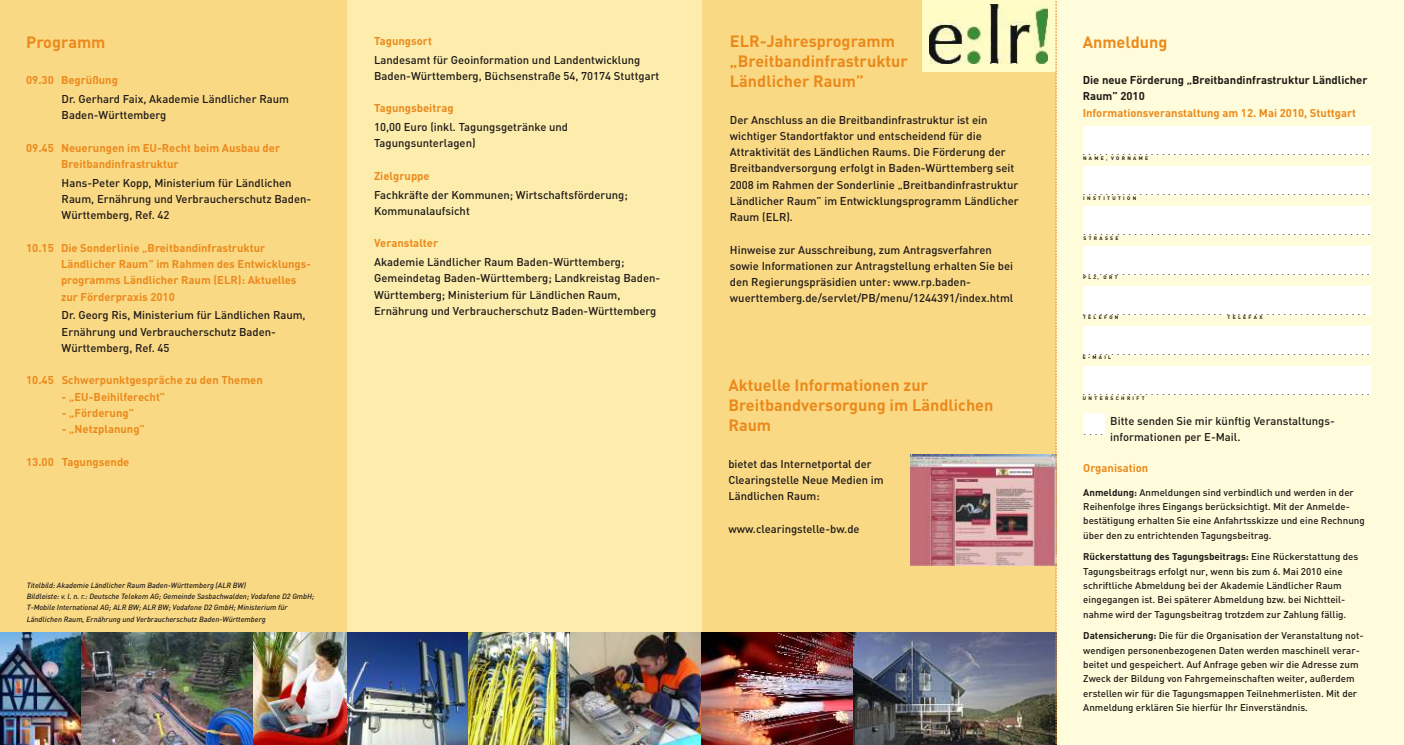
<style>
.page{position:relative;width:1404px;height:745px;background:#fff}
.page>*{position:absolute;margin:0;border:0;box-sizing:border-box;transform-origin:0 0}
.t1{font:700 16.25px/20px "DIN";color:#eb8a1c}
.t2{font:500 11.25px/16.2px "DIN";color:#1f1a17}
.t3{font:700 11.25px/16.2px "DIN";color:#eb8a1c}
.t4{font:700 11.25px/16.2px "DIN";color:#1f1a17}
.t5{font:500 9.75px/14.4px "DIN";color:#1f1a17}
.t6{font:500 7.5px "DIN";color:#1f1a17}
.t7{font:italic 500 7.5px/11.2px "DIN";color:#1f1a17}
.t8{font:700 5px "DIN";color:#1f1a17}
.s1{font-weight:700}
</style>
<div class="page">
<div style="left:702px;top:0;width:354px;height:745px;background:#fad985"></div>
<div style="left:1056px;top:0;width:348px;height:745px;background:#fffcdb"></div>
<div style="left:0;top:0;width:349px;height:745px;background:#fad985"></div>
<div style="left:347px;top:0;width:355px;height:745px;background:#fcedad"></div>
<div style="left:1083px;top:366px;width:287px;height:29px;background:#fff"></div>
<div style="left:1083px;top:326px;width:287px;height:29px;background:#fff"></div>
<div style="left:1083px;top:286px;width:287px;height:29px;background:#fff"></div>
<div style="left:1083px;top:246px;width:287px;height:29px;background:#fff"></div>
<div style="left:1083px;top:206px;width:287px;height:29px;background:#fff"></div>
<div style="left:1083px;top:127px;width:287px;height:28px;background:#fff"></div>
<div style="left:1083px;top:166px;width:287px;height:29px;background:#fff"></div>
<div style="left:1083px;top:413px;width:21px;height:22px;background:#fff"></div>
<img style="left:0;top:633px;width:469px;height:112px">
<img style="left:570px;top:633px;width:283px;height:112px">
<img style="left:469px;top:633px;width:101px;height:112px">
<img style="left:911px;top:454px;width:144px;height:112px">
<div style="left:922px;top:1px;width:134px;height:71px;background:#fffcc7"></div>
<img style="left:930px;top:5px;width:118px;height:58px">
<img style="left:853px;top:633px;width:202px;height:112px">
<svg style="left:1055px;top:1px;width:1px;height:744px"></svg>
<h1 class="t1" style="left:26px;top:34px;width:81px">Programm</h1>
<p class="t3" style="left:26px;top:73px;width:93px">09.30 Begrüßung</p>
<p class="t2" style="left:62px;top:92px;width:229px">Dr. Gerhard Faix, Akademie Ländlicher Raum<br>Baden-Württemberg</p>
<p class="t3" style="left:61px;top:141px;width:221px;text-indent:-35px">09.45 Neuerungen im EU-Recht beim Ausbau der<br>Breitbandinfrastruktur</p>
<p class="t2" style="left:62px;top:176px;width:251px">Hans-Peter Kopp, Ministerium für Ländlichen<br>Raum, Ernährung und Verbraucherschutz Baden-<br>Württemberg, Ref. 42</p>
<p class="t3" style="left:61px;top:241px;width:252px;text-indent:-35px">10.15 Die Sonderlinie „Breitbandinfrastruktur Ländlicher Raum” im Rahmen des Entwicklungs&shy;programms Ländlicher Raum (ELR): Aktuelles zur Förderpraxis 2010</p>
<p class="t2" style="left:62px;top:308px;width:246px">Dr. Georg Ris, Ministerium für Ländlichen Raum,<br>Ernährung und Verbraucherschutz Baden-<br>Württemberg, Ref. 45</p>
<p class="t3" style="left:26px;top:373px;width:238px">10.45 Schwerpunktgespräche zu den Themen</p>
<p class="t3" style="left:62px;top:389px;width:105px">- „EU-Beihilferecht”</p>
<p class="t3" style="left:62px;top:406px;width:74px">- „Förderung”</p>
<p class="t3" style="left:62px;top:422px;width:85px">- „Netzplanung”</p>
<p class="t3" style="left:26px;top:454px;width:105px">13.00 Tagungsende</p>
<p class="t7" style="left:27px;top:580px;width:289px">Titelbild: Akademie Ländlicher Raum Baden-Württemberg (ALR BW)<br>Bildleiste: v. l. n. r.: Deutsche Telekom AG; Gemeinde Sasbachwalden; Vodafone D2 GmbH; T-Mobile International AG; ALR BW; ALR BW; Vodafone D2 GmbH; Ministerium für Ländlichen Raum, Ernährung und Verbraucherschutz Baden-Württemberg</p>
<p class="t3" style="left:374px;top:34px;width:59px">Tagungsort</p>
<p class="t2" style="left:374px;top:53px;width:287px">Landesamt für Geoinformation und Landentwicklung<br>Baden-Württemberg, Büchsenstraße 54, 70174 Stuttgart</p>
<p class="t2" style="left:374px;top:120px;width:196px">10,00 Euro (inkl. Tagungsgetränke und<br>Tagungsunterlagen)</p>
<p class="t3" style="left:374px;top:101px;width:81px">Tagungsbeitrag</p>
<p class="t3" style="left:374px;top:169px;width:57px">Zielgruppe</p>
<p class="t2" style="left:374px;top:188px;width:255px">Fachkräfte der Kommunen; Wirtschaftsförderung;<br>Kommunalaufsicht</p>
<p class="t3" style="left:374px;top:236px;width:66px">Veranstalter</p>
<p class="t2" style="left:374px;top:255px;width:288px">Akademie Ländlicher Raum Baden-Württemberg; Gemeindetag Baden-Württemberg; Landkreistag Baden-Württemberg; Ministerium für Ländlichen Raum, Ernährung und Verbraucherschutz Baden-Württemberg</p>
<h1 class="t1" style="left:730px;top:33px;width:179px">ELR-Jahresprogramm „Breitbandinfrastruktur<br>Ländlicher Raum”</h1>
<p class="t2" style="left:730px;top:113px;width:290px">Der Anschluss an die Breitbandinfrastruktur ist ein wichtiger Standortfaktor und entscheidend für die Attraktivität des Ländlichen Raums. Die Förderung der Breitbandversorgung erfolgt in Baden-Württemberg seit 2008 im Rahmen der Sonderlinie „Breitbandinfrastruktur Ländlicher Raum” im Entwicklungsprogramm Ländlicher Raum (ELR).</p>
<p class="t2" style="left:730px;top:243px;width:285px">Hinweise zur Ausschreibung, zum Antragsverfahren sowie Informationen zur Antragstellung erhalten Sie bei den Regierungspräsidien unter: www.rp.baden&shy;wuerttemberg.de/servlet/PB/menu/1244391/index.html</p>
<h1 class="t1" style="left:728px;top:377px;width:267px">Aktuelle Informationen zur<br>Breitbandversorgung im Ländlichen<br>Raum</h1>
<p class="t2" style="left:728px;top:457px;width:157px">bietet das Internetportal der<br>Clearingstelle Neue Medien im<br>Ländlichen Raum:</p>
<p class="t2" style="left:728px;top:522px;width:133px">www.clearingstelle-bw.de</p>
<h1 class="t1" style="left:1083px;top:34px;width:86px">Anmeldung</h1>
<p class="t4" style="left:1083px;top:73px;width:286px">Die neue Förderung „Breitbandinfrastruktur Ländlicher<br>Raum” 2010</p>
<p class="t3" style="left:1083px;top:106px;width:275px">Informationsveranstaltung am 12. Mai 2010, Stuttgart</p>
<p class="t6" style="left:1083px;top:150px;width:288px">. . . . . . . . . . . . . . . . . . . . . . . . . . . . . . . . . . . . . . . . . . . . . . . . . . .</p>
<p class="t8" style="left:1083px;top:157px;width:67px">N A M E , V O R N A M E</p>
<p class="t6" style="left:1083px;top:189px;width:288px">. . . . . . . . . . . . . . . . . . . . . . . . . . . . . . . . . . . . . . . . . . . . . . . . . . .</p>
<p class="t8" style="left:1083px;top:196px;width:54px">I N S T I T U T I O N</p>
<p class="t6" style="left:1083px;top:229px;width:288px">. . . . . . . . . . . . . . . . . . . . . . . . . . . . . . . . . . . . . . . . . . . . . . . . . . .</p>
<p class="t8" style="left:1083px;top:236px;width:37px">S T R A S S E</p>
<p class="t6" style="left:1083px;top:269px;width:288px">. . . . . . . . . . . . . . . . . . . . . . . . . . . . . . . . . . . . . . . . . . . . . . . . . . .</p>
<p class="t8" style="left:1083px;top:276px;width:36px">P L Z , O R T</p>
<p class="t6" style="left:1083px;top:309px;width:284px">. . . . . . . . . . . . . . . . . . . . . . . . . . . . . . . . . . . . . . . . . . . . . . . . . .</p>
<p class="t8" style="left:1083px;top:316px;width:37px">T E L E F O N</p>
<p class="t8" style="left:1227px;top:316px;width:36px">T E L E F A X</p>
<p class="t6" style="left:1083px;top:349px;width:288px">. . . . . . . . . . . . . . . . . . . . . . . . . . . . . . . . . . . . . . . . . . . . . . . . . . .</p>
<p class="t8" style="left:1083px;top:356px;width:30px">E - M A I L</p>
<p class="t6" style="left:1083px;top:389px;width:288px">. . . . . . . . . . . . . . . . . . . . . . . . . . . . . . . . . . . . . . . . . . . . . . . . . . .</p>
<p class="t8" style="left:1083px;top:396px;width:63px">U N T E R S C H R I F T</p>
<p class="t6" style="left:1084px;top:429px;width:21px">. . . .</p>
<p class="t2" style="left:1110px;top:414px;width:226px">Bitte senden Sie mir künftig Veranstaltungs&shy;informationen per E-Mail.</p>
<p class="t3" style="left:1083px;top:461px;width:67px">Organisation</p>
<p class="t5" style="left:1083px;top:486px;width:283px"><span class="s1">Anmeldung:</span> Anmeldungen sind verbindlich und werden in der Reihenfolge ihres Eingangs berücksichtigt. Mit der Anmelde&shy;bestätigung erhalten Sie eine Anfahrtsskizze und eine Rechnung über den zu entrichtenden Tagungsbeitrag.</p>
<p class="t5" style="left:1083px;top:551px;width:277px"><span class="s1">Rückerstattung des Tagungsbeitrags:</span> Eine Rückerstattung des Tagungsbeitrags erfolgt nur, wenn bis zum 6. Mai 2010 eine schriftliche Abmeldung bei der Akademie Ländlicher Raum eingegangen ist. Bei späterer Abmeldung bzw. bei Nichtteil&shy;nahme wird der Tagungsbeitrag trotzdem zur Zahlung fällig.</p>
<p class="t5" style="left:1083px;top:630px;width:282px"><span class="s1">Datensicherung:</span> Die für die Organisation der Veranstaltung not&shy;wendigen personenbezogenen Daten werden maschinell verar&shy;beitet und gespeichert. Auf Anfrage geben wir die Adresse zum Zweck der Bildung von Fahrgemeinschaften weiter, außerdem erstellen wir für die Tagungsmappen Teilnehmerlisten. Mit der Anmeldung erklären Sie hierfür Ihr Einverständnis.</p>
</div>
